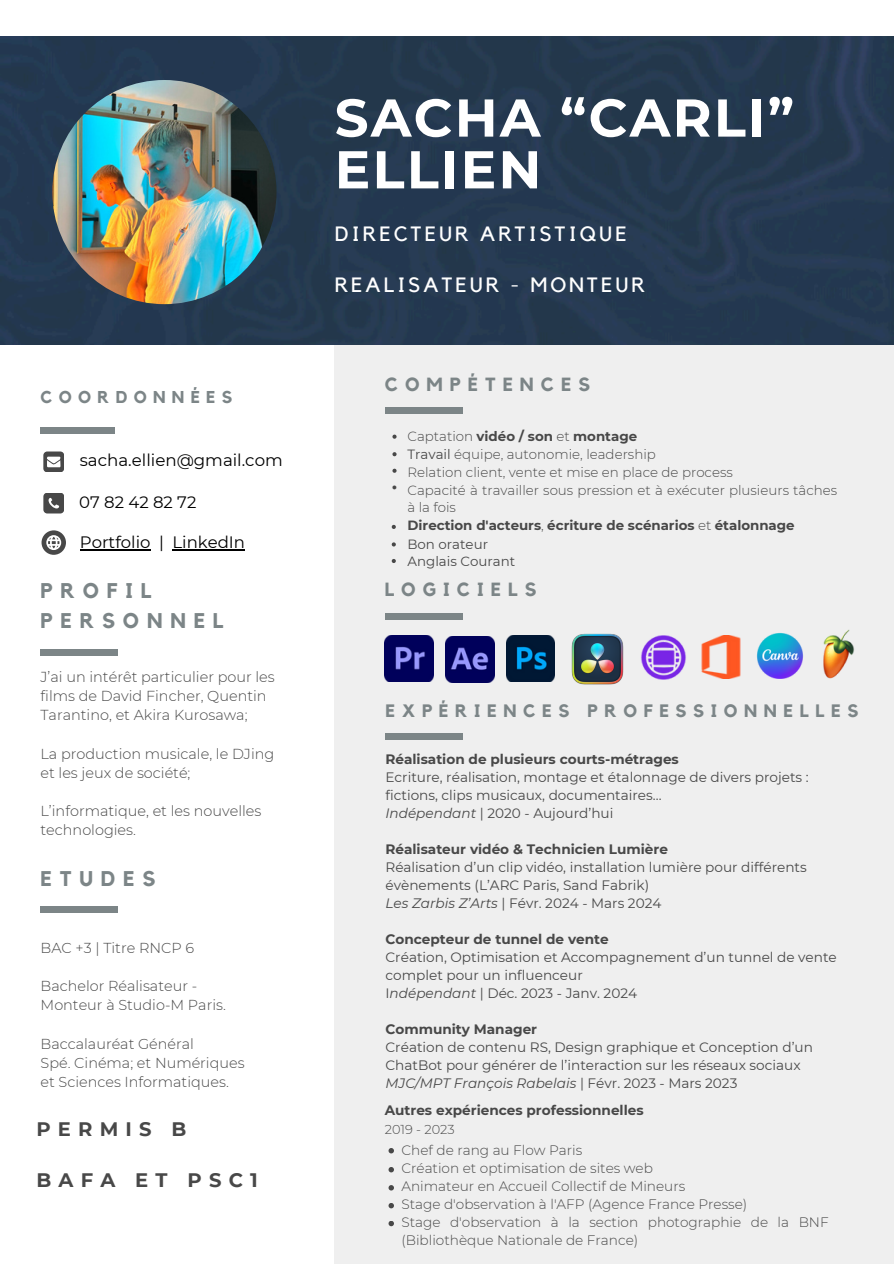
<style>
.page{position:relative;width:894px;height:1264px;background:#fff}
.page>*{position:absolute;margin:0;border:0;box-sizing:border-box;transform-origin:0 0}
.t1{font:700 53.1px "Montserrat";letter-spacing:.04em;color:#fff}
.t2{font:700 24.75px "Kollektif";color:#484848}
.t3{font:700 21.15px/29.2px "Kollektif";letter-spacing:.37em;color:#7c8587}
.t4{font:20.7px "Kollektif";letter-spacing:.145em;color:#fff}
.t5{font:700 19.5px "Montserrat";letter-spacing:.37em;color:#484848}
.t6{font:700 19.05px "Kollektif";letter-spacing:.37em;color:#7c8587}
.t7{font:700 17.85px "Kollektif";letter-spacing:.37em;color:#7c8587}
.t8{font:700 17.1px "Kollektif";letter-spacing:.37em;color:#7c8587}
.t9{font:16.65px "Montserrat";color:#000}
.t10{font:16.5px "Montserrat";color:#000}
.t11{font:300 14.4px/19.2px "Montserrat";color:#484848}
.t12{font:13.65px/18px "Montserrat";color:#484848}
.t13{font:300 13.65px/18px "Montserrat";color:#484848}
.t14{font:700 13.65px "Montserrat";color:#484848}
.t15{font:italic 13.65px "Montserrat";color:#484848}
.t16{font:300 13.35px/17.9px "Montserrat";color:#484848}
.t17{font:700 13.35px "Montserrat";color:#484848}
.t18{font:13.35px "Montserrat";color:#484848}
.t19{font:300 12.9px "Montserrat";color:#484848}
.s1{font-weight:300}
.s2{font-weight:400}
.s3{font-style:italic}
.s4{font-style:normal}
</style>
<div class="page">
<div style="left:334px;top:340px;width:559px;height:923px;background:#efefef"></div>
<div style="left:0;top:36px;width:893px;height:308px;background:#233750"></div>
<img style="left:52px;top:80px;width:224px;height:224px;border-radius:50%">
<div style="left:40px;top:905px;width:78px;height:7px;background:#7c8587"></div>
<div style="left:40px;top:649px;width:78px;height:7px;background:#7c8587"></div>
<div style="left:384px;top:407px;width:78px;height:7px;background:#7c8587"></div>
<div style="left:384px;top:733px;width:78px;height:7px;background:#7c8587"></div>
<div style="left:40px;top:427px;width:75px;height:7px;background:#7c8587"></div>
<svg style="left:43px;top:451px;width:21px;height:21px"></svg>
<svg style="left:43px;top:493px;width:21px;height:20px"></svg>
<svg style="left:392px;top:434px;width:4px;height:5px"></svg>
<svg style="left:392px;top:452px;width:4px;height:4px"></svg>
<svg style="left:392px;top:468px;width:4px;height:5px"></svg>
<div style="left:384px;top:613px;width:78px;height:7px;background:#7c8587"></div>
<img style="left:384px;top:635px;width:49px;height:46px">
<img style="left:445px;top:636px;width:49px;height:46px">
<img style="left:506px;top:635px;width:48px;height:46px">
<img style="left:641px;top:635px;width:45px;height:44px">
<img style="left:701px;top:635px;width:40px;height:43px">
<img style="left:756px;top:632px;width:47px;height:47px">
<img style="left:823px;top:630px;width:31px;height:49px">
<svg style="left:388px;top:1148px;width:6px;height:5px"></svg>
<svg style="left:388px;top:1167px;width:6px;height:5px"></svg>
<svg style="left:388px;top:1185px;width:6px;height:5px"></svg>
<svg style="left:388px;top:1203px;width:6px;height:5px"></svg>
<svg style="left:388px;top:1221px;width:6px;height:5px"></svg>
<svg style="left:42px;top:530px;width:24px;height:25px"></svg>
<img style="left:571px;top:633px;width:53px;height:52px">
<hr style="left:80px;top:549px;width:70px;height:1px;background:#000">
<hr style="left:172px;top:549px;width:73px;height:1px;background:#000">
<svg style="left:391px;top:525px;width:5px;height:4px"></svg>
<svg style="left:391px;top:542px;width:5px;height:4px"></svg>
<svg style="left:391px;top:559px;width:5px;height:4px"></svg>
<p class="t8" style="left:41px;top:388px;width:193px">COORDONNÉES</p>
<p class="t9" style="left:80px;top:450px;width:204px">sacha.ellien@gmail.com</p>
<p class="t10" style="left:79px;top:492px;width:119px">07 82 42 82 72</p>
<p class="t10" style="left:80px;top:532px;width:72px">Portfolio</p>
<p class="t10" style="left:159px;top:532px;width:6px">|</p>
<p class="t10" style="left:172px;top:532px;width:74px">LinkedIn</p>
<p class="t3" style="left:40px;top:577px;width:184px">PROFIL<br>PERSONNEL</p>
<p class="t11" style="left:40px;top:667px;width:236px">J’ai un intérêt particulier pour les films de David Fincher, Quentin<br>Tarantino, et Akira Kurosawa;</p>
<p class="t11" style="left:40px;top:744px;width:235px">La production musicale, le DJing et les jeux de société;</p>
<p class="t11" style="left:40px;top:801px;width:222px">L’informatique, et les nouvelles technologies.</p>
<p class="t3" style="left:40px;top:864px;width:116px">ETUDES</p>
<p class="t11" style="left:41px;top:938px;width:155px">BAC +3 | Titre RNCP 6</p>
<p class="t11" style="left:41px;top:976px;width:187px">Bachelor Réalisateur -<br>Monteur à Studio-M Paris.</p>
<p class="t11" style="left:41px;top:1033px;width:155px">Baccalauréat Général</p>
<h4 class="t11" style="left:41px;top:1052px;width:205px">Spé. Cinéma; et Numériques et Sciences Informatiques.</h4>
<p class="t5" style="left:36px;top:1116px;width:152px">PERMIS B</p>
<p class="t5" style="left:36px;top:1167px;width:223px">BAFA ET PSC1</p>
<p class="t1" style="left:334px;top:85px;width:461px">SACHA “CARLI”</p>
<p class="t1" style="left:334px;top:137px;width:208px">ELLIEN</p>
<p class="t4" style="left:334px;top:224px;width:293px">DIRECTEUR ARTISTIQUE</p>
<p class="t4" style="left:334px;top:275px;width:312px">REALISATEUR - MONTEUR</p>
<p class="t6" style="left:384px;top:376px;width:207px">COMPÉTENCES</p>
<p class="t17" style="left:407px;top:428px;width:231px"><span class="s1">Captation</span> vidéo / son <span class="s1">et</span> montage</p>
<p class="t16" style="left:407px;top:445px;width:250px"><span class="s2">Travail</span> équipe, autonomie, leadership</p>
<p class="t16" style="left:407px;top:463px;width:327px">Relation client, vente et mise en place de process</p>
<p class="t16" style="left:407px;top:481px;width:431px">Capacité à travailler sous pression et à exécuter plusieurs tâches à la fois</p>
<p class="t17" style="left:407px;top:517px;width:388px">Direction d'acteurs<span class="s1">,</span> écriture de scénarios <span class="s1">et</span> étalonnage</p>
<p class="t18" style="left:407px;top:536px;width:82px">Bon orateur</p>
<p class="t18" style="left:407px;top:553px;width:109px">Anglais Courant</p>
<p class="t6" style="left:384px;top:581px;width:153px">LOGICIELS</p>
<h2 class="t2" style="left:391px;top:469px;width:8px">.</h2>
<p class="t7" style="left:385px;top:702px;width:474px">EXPÉRIENCES PROFESSIONNELLES</p>
<p class="t14" style="left:385px;top:750px;width:295px">Réalisation de plusieurs courts-métrages</p>
<h5 class="t12" style="left:385px;top:767px;width:424px">Ecriture, réalisation, montage et étalonnage de divers projets :</h5>
<h6 class="t12" style="left:385px;top:785px;width:277px">fictions, clips musicaux, documentaires...</h6>
<h6 class="t12" style="left:385px;top:803px;width:229px"><span class="s3">Indépendant</span> | 2020 - Aujourd’hui</h6>
<p class="t14" style="left:385px;top:840px;width:284px">Réalisateur vidéo &amp; Technicien Lumière</p>
<h6 class="t12" style="left:385px;top:857px;width:422px">Réalisation d’un clip vidéo, installation lumière pour différents évènements (L’ARC Paris, Sand Fabrik)</h6>
<h6 class="t12" style="left:385px;top:893px;width:277px"><span class="s3">Les Zarbis Z’Arts</span> | Févr. 2024 - Mars 2024</h6>
<p class="t14" style="left:385px;top:930px;width:225px">Concepteur de tunnel de vente</p>
<h2 class="t12" style="left:385px;top:947px;width:452px">Création, Optimisation et Accompagnement d’un tunnel de vente complet pour un influenceur</h2>
<p class="t12" style="left:385px;top:983px;width:253px">I<span class="s3">ndépendant</span> | Déc. 2023 - Janv. 2024</p>
<p class="t14" style="left:385px;top:1020px;width:153px">Community Manager</p>
<p class="t12" style="left:385px;top:1037px;width:429px">Création de contenu RS, Design graphique et Conception d’un<br>ChatBot pour générer de l’interaction sur les réseaux sociaux</p>
<h2 class="t15" style="left:385px;top:1074px;width:353px">MJC/MPT François Rabelais <span class="s4">| Févr. 2023 - Mars 2023</span></h2>
<p class="t14" style="left:384px;top:1101px;width:260px">Autres expériences professionnelles</p>
<p class="t19" style="left:384px;top:1121px;width:71px">2019 - 2023</p>
<p class="t13" style="left:401px;top:1141px;width:182px">Chef de rang au Flow Paris</p>
<p class="t13" style="left:401px;top:1159px;width:253px">Création et optimisation de sites web</p>
<p class="t13" style="left:401px;top:1177px;width:285px">Animateur en Accueil Collectif de Mineurs</p>
<p class="t13" style="left:401px;top:1195px;width:347px">Stage d'observation à l'AFP (Agence France Presse)</p>
<p class="t13" style="left:401px;top:1213px;width:428px">Stage d'observation à la section photographie de la BNF (Bibliothèque Nationale de France)</p>
</div>
